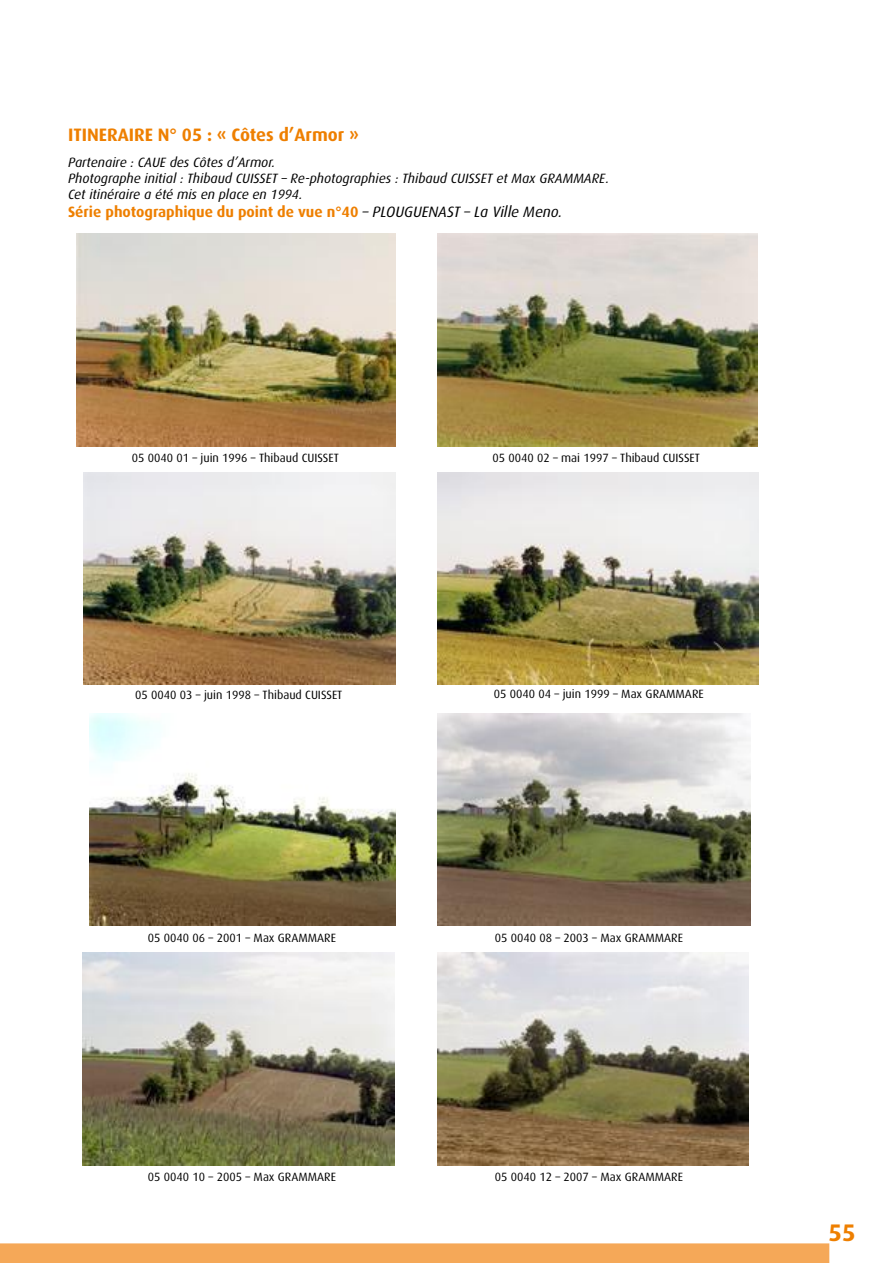
<style>
.page{position:relative;width:893px;height:1263px;background:#fff}
.page>*{position:absolute;margin:0;border:0;box-sizing:border-box;transform-origin:0 0}
.t1{font:700 24px "Dax";color:#ee7f00}
.t2{font:700 18px "Dax OT";color:#ee7f00}
.t3{font:700 15px "Dax OT";color:#ee7f00}
.t4{font:italic 13.5px/16.2px "Dax OT";color:#000}
.t5{font:12px "Dax OT";color:#000}
.s1{font-weight:400;font-style:italic;color:#000}
</style>
<div class="page">
<div style="left:0;top:1243px;width:829px;height:20px;background:#f5a858"></div>
<img style="left:77px;top:234px;width:318px;height:212px">
<img style="left:438px;top:234px;width:319px;height:212px">
<img style="left:83px;top:952px;width:311px;height:213px">
<img style="left:438px;top:713px;width:313px;height:213px">
<img style="left:438px;top:952px;width:311px;height:213px">
<img style="left:83px;top:472px;width:312px;height:213px">
<img style="left:438px;top:472px;width:321px;height:213px">
<img style="left:90px;top:713px;width:305px;height:213px">
<h2 class="t2" style="left:68px;top:125px;width:292px">ITINERAIRE N° 05 : « Côtes d’Armor »</h2>
<p class="t4" style="left:68px;top:154px;width:543px">Partenaire : CAUE des Côtes d’Armor.<br>Photographe initial : Thibaud CUISSET – Re-photographies : Thibaud CUISSET et Max GRAMMARE.<br>Cet itinéraire a été mis en place en 1994.</p>
<p class="t3" style="left:68px;top:203px;width:496px">Série photographique du point de vue n°40 <span class="s1">– PLOUGUENAST – La Ville Meno.</span></p>
<p class="t5" style="left:132px;top:452px;width:209px">05 0040 01 – juin 1996 – Thibaud CUISSET</p>
<p class="t5" style="left:492px;top:452px;width:209px">05 0040 02 – mai 1997 – Thibaud CUISSET</p>
<p class="t5" style="left:135px;top:688px;width:209px">05 0040 03 – juin 1998 – Thibaud CUISSET</p>
<p class="t5" style="left:494px;top:688px;width:211px">05 0040 04 – juin 1999 – Max GRAMMARE</p>
<p class="t5" style="left:148px;top:931px;width:190px">05 0040 06 – 2001 – Max GRAMMARE</p>
<p class="t5" style="left:495px;top:931px;width:190px">05 0040 08 – 2003 – Max GRAMMARE</p>
<p class="t5" style="left:148px;top:1170px;width:190px">05 0040 10 – 2005 – Max GRAMMARE</p>
<p class="t5" style="left:495px;top:1170px;width:190px">05 0040 12 – 2007 – Max GRAMMARE</p>
<h1 class="t1" style="left:828px;top:1219px;width:29px">55</h1>
</div>
